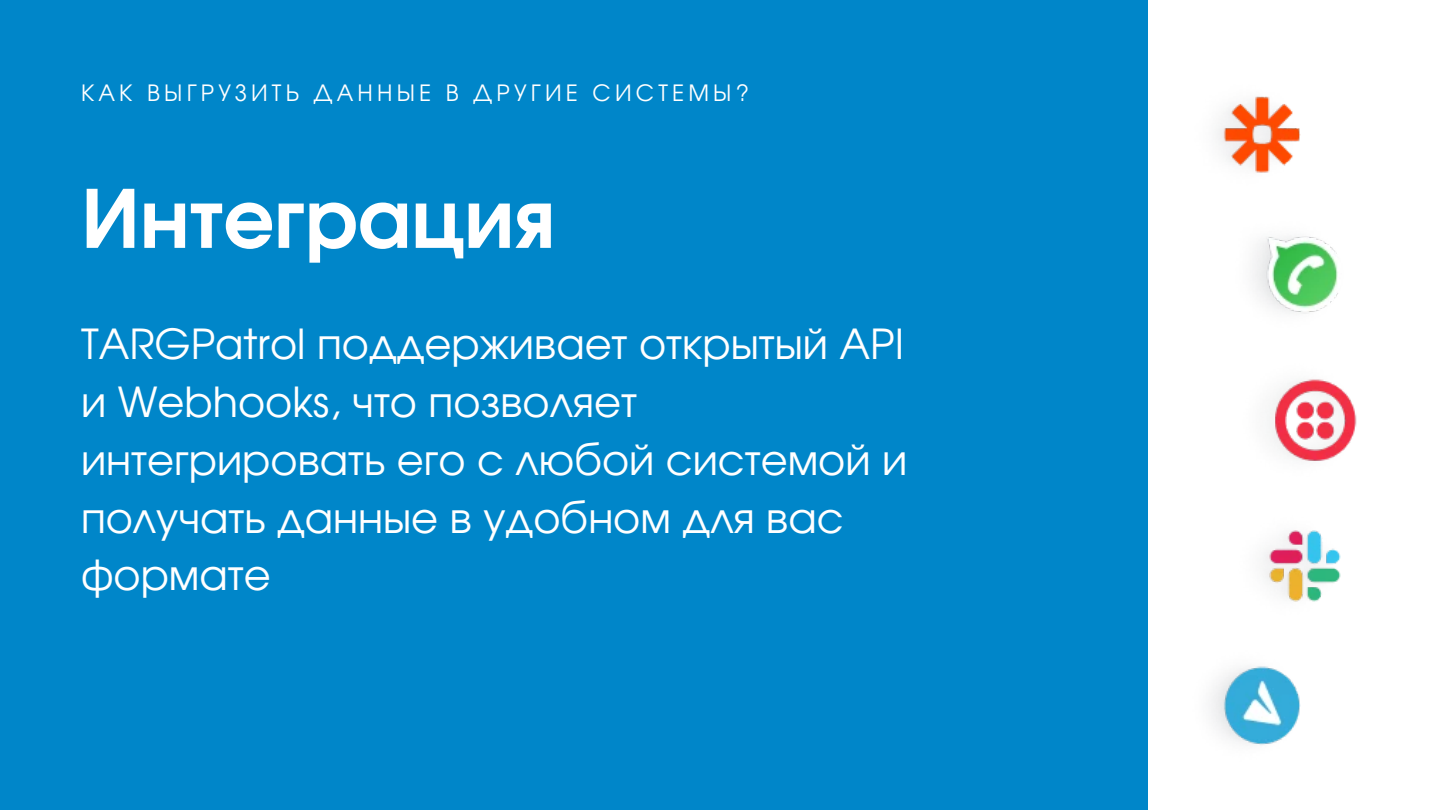
<style>
.page{position:relative;width:1440px;height:810px;background:#0086c9}
.page>*{position:absolute;margin:0;border:0;box-sizing:border-box;transform-origin:0 0}
.t1{font:700 80px "Evolventa";color:#fff}
.t2{font:41.5px/57.8px "Evolventa";color:#fff}
.t3{font:22.5px "Evolventa";letter-spacing:.185em;color:#fff}
</style>
<div class="page">
<div style="left:1148px;top:0;width:292px;height:810px;background:#fff"></div>
<img style="left:1211px;top:96px;width:146px;height:650px">
<h1 class="t3" style="left:81px;top:83px;width:669px">КАК ВЫГРУЗИТЬ ДАННЫЕ В ДРУГИЕ СИСТЕМЫ?</h1>
<p class="t1" style="left:81px;top:184px;width:476px">Интеграция</p>
<h2 class="t2" style="left:81px;top:318px;width:828px">TARGPatrol поддерживает открытый API и Webhooks, что позволяет интегрировать его с любой системой и получать данные в удобном для вас формате</h2>
</div>
